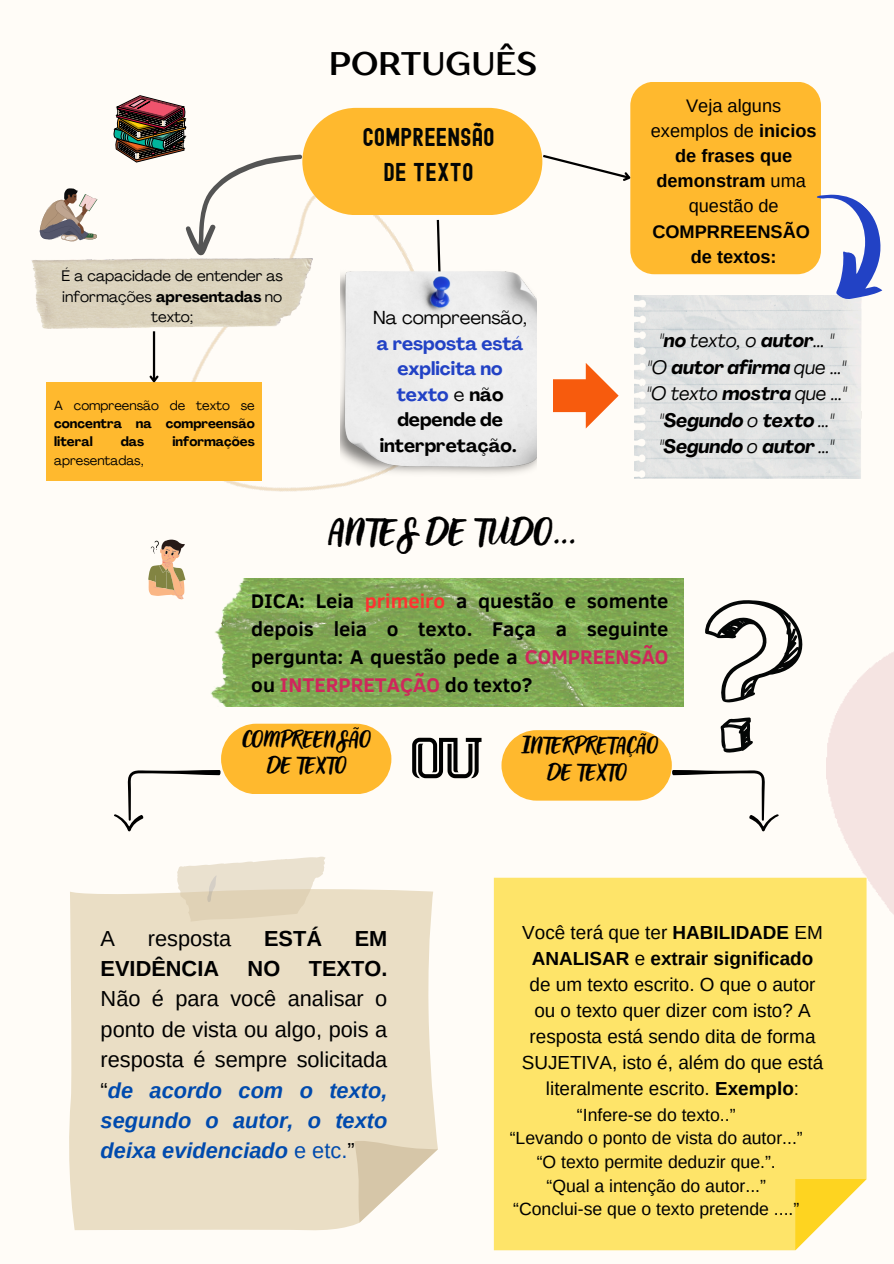
<style>
.page{position:relative;width:894px;height:1264px;background:#fff}
.page>*{position:absolute;margin:0;border:0;box-sizing:border-box;transform-origin:0 0}
.t1{font:700 32.55px "TT Drugs";color:#000}
.t2{font:30.75px "Holla";color:#000}
.t3{font:25.05px/35px "Edmund";color:#040606;text-align:center}
.t4{font:21.75px/30.5px "Arimo";color:#000;text-align:justify}
.t5{font:700 21.75px "Arimo";color:#000}
.t6{font:700 20.25px/28.2px "Clear Sans";color:#000;text-align:justify}
.t7{font:italic 700 19.2px "Agrandir";color:#000}
.t8{font:italic 19.2px "Agrandir";color:#000}
.t9{font:18.9px/26px "Arimo";color:#000;text-align:center}
.t10{font:18.9px/26.1px "Holla";color:#000;text-align:center}
.t11{font:700 18.6px/25.7px "Agrandir";color:#2242c5;text-align:center}
.t12{font:700 18.15px/25px "Arimo";color:#000;text-align:center}
.t13{font:17.7px "Arimo";color:#000}
.t14{font:15.15px/20.9px "Agrandir";color:#000;text-align:center}
.t15{font:700 13.05px/18.1px "Agrandir";color:#000;text-align:justify}
.t16{font:13.05px "Agrandir";color:#000}
.s1{font-weight:700}
.s2{font-weight:400}
.s3{font-weight:400;color:#000}
.s4{color:#000}
.s5{color:#ff3131}
.s6{color:#cf275c}
.s7{font-weight:700;font-style:italic;color:#004aad}
.s8{color:#004aad}
</style>
<div class="page">
<div style="left:0;top:0;width:893px;height:1263px;background:#fffcf7"></div>
<img style="left:152px;top:315px;width:216px;height:177px">
<img style="left:32px;top:259px;width:281px;height:69px">
<svg style="left:39px;top:188px;width:58px;height:54px"></svg>
<div style="left:46px;top:382px;width:215px;height:99px;background:#ffb92e"></div>
<hr style="left:153px;top:331px;width:2px;height:50px;background:#000">
<svg style="left:149px;top:373px;width:11px;height:10px"></svg>
<img style="left:341px;top:315px;width:195px;height:164px">
<svg style="left:148px;top:539px;width:37px;height:60px"></svg>
<svg style="left:553px;top:363px;width:65px;height:65px"></svg>
<svg style="left:113px;top:82px;width:770px;height:233px"></svg>
<svg style="left:412px;top:737px;width:69px;height:41px"></svg>
<img style="left:210px;top:578px;width:473px;height:129px">
<svg style="left:705px;top:600px;width:98px;height:102px"></svg>
<svg style="left:114px;top:723px;width:277px;height:108px"></svg>
<div style="left:69px;top:889px;width:368px;height:341px;background:#eadec5"></div>
<svg style="left:354px;top:1138px;width:84px;height:84px"></svg>
<svg style="left:177px;top:856px;width:148px;height:65px;background:#e8dec9"></svg>
<div style="left:493px;top:877px;width:373px;height:373px;background:#fee469"></div>
<svg style="left:795px;top:1178px;width:71px;height:72px"></svg>
<svg style="left:501px;top:717px;width:278px;height:114px"></svg>
<p class="t14" style="left:62px;top:266px;width:223px">É a capacidade de entender as informações <span class="s1">apresentadas</span> no texto;</p>
<p class="t15" style="left:54px;top:397px;width:202px"><span class="s2">A compreensão de texto se </span>concentra na compreensão literal</p>
<p class="t15" style="left:121px;top:434px;width:25px">das</p>
<p class="t15" style="left:172px;top:434px;width:84px">informações</p>
<p class="t16" style="left:54px;top:455px;width:91px">apresentadas,</p>
<h1 class="t1" style="left:329px;top:43px;width:209px">PORTUGUÊS</h1>
<h3 class="t3" style="left:362px;top:121px;width:134px">COMPREENSÃO<br>DE TEXTO</h3>
<h5 class="t11" style="left:373px;top:306px;width:155px"><span class="s3">Na compreensão, </span>a resposta está explicita no texto <span class="s3">e</span> <span class="s4">não depende de interpretação.</span></h5>
<p class="t2" style="left:328px;top:514px;width:250px">ANTES DE TUDO...</p>
<p class="t12" style="left:650px;top:93px;width:167px"><span class="s2">Veja alguns exemplos de</span> inicios de frases que demonstram <span class="s2">uma questão de<br></span>COMPRREENSÃO de textos:</p>
<p class="t8" style="left:659px;top:332px;width:176px">"<span class="s1">no</span> texto, o <span class="s1">autor</span>... "</p>
<p class="t7" style="left:647px;top:359px;width:200px"><span class="s2">"O</span> autor afirma <span class="s2">que ..."</span></p>
<p class="t8" style="left:646px;top:386px;width:202px">"O texto <span class="s1">mostra</span> que ..."</p>
<p class="t7" style="left:659px;top:412px;width:176px"><span class="s2">"</span>Segundo <span class="s2">o</span> texto <span class="s2">..."</span></p>
<p class="t7" style="left:659px;top:439px;width:176px"><span class="s2">"</span>Segundo <span class="s2">o</span> autor <span class="s2">..."</span></p>
<p class="t6" style="left:251px;top:585px;width:418px">DICA: Leia <span class="s5">primeiro</span> a questão e somente depois leia o texto. Faça a seguinte pergunta: A questão pede a <span class="s6">COMPREENSÃO </span>ou <span class="s6">INTERPRETAÇÃO</span> do texto?</p>
<p class="t10" style="left:242px;top:726px;width:130px">COMPREENSÃO</p>
<p class="t10" style="left:267px;top:752px;width:82px">DE TEXTO</p>
<h1 class="t4" style="left:101px;top:922px;width:16px">A</h1>
<h1 class="t4" style="left:148px;top:922px;width:85px">resposta</h1>
<h1 class="t5" style="left:264px;top:925px;width:59px">ESTÁ</h1>
<h1 class="t5" style="left:354px;top:925px;width:34px">EM</h1>
<h1 class="t5" style="left:101px;top:956px;width:120px">EVIDÊNCIA</h1>
<h1 class="t5" style="left:247px;top:956px;width:34px">NO</h1>
<h1 class="t4" style="left:101px;top:953px;width:288px;text-indent:208px"><span class="s1">TEXTO.<br></span>Não é para você analisar o ponto de vista ou algo, pois a resposta é sempre solicitada “<span class="s7">de acordo com o texto, segundo o autor, o texto deixa evidenciado</span> <span class="s8">e etc.</span>”</h1>
<p class="t10" style="left:521px;top:733px;width:139px">INTERPRETAÇÃO<br>DE TEXTO</p>
<h2 class="t9" style="left:521px;top:919px;width:303px">Você terá que ter <span class="s1">HABILIDADE</span> EM<br><span class="s1">ANALISAR</span> e <span class="s1">extrair significado </span>de um texto escrito. O que o autor ou o texto quer dizer com isto? A resposta está sendo dita de forma<br>SUJETIVA, isto é, além do que está literalmente escrito. <span class="s1">Exemplo</span>:</h2>
<h4 class="t13" style="left:576px;top:1104px;width:160px">“Infere-se do texto..”</h4>
<p class="t13" style="left:509px;top:1128px;width:294px">“Levando o ponto de vista do autor...”</p>
<p class="t13" style="left:536px;top:1151px;width:240px">“O texto permite deduzir que.”.</p>
<h6 class="t13" style="left:546px;top:1175px;width:221px">“Qual a intenção do autor...”</h6>
<p class="t13" style="left:513px;top:1199px;width:287px">“Conclui-se que o texto pretende ....”</p>
</div>
